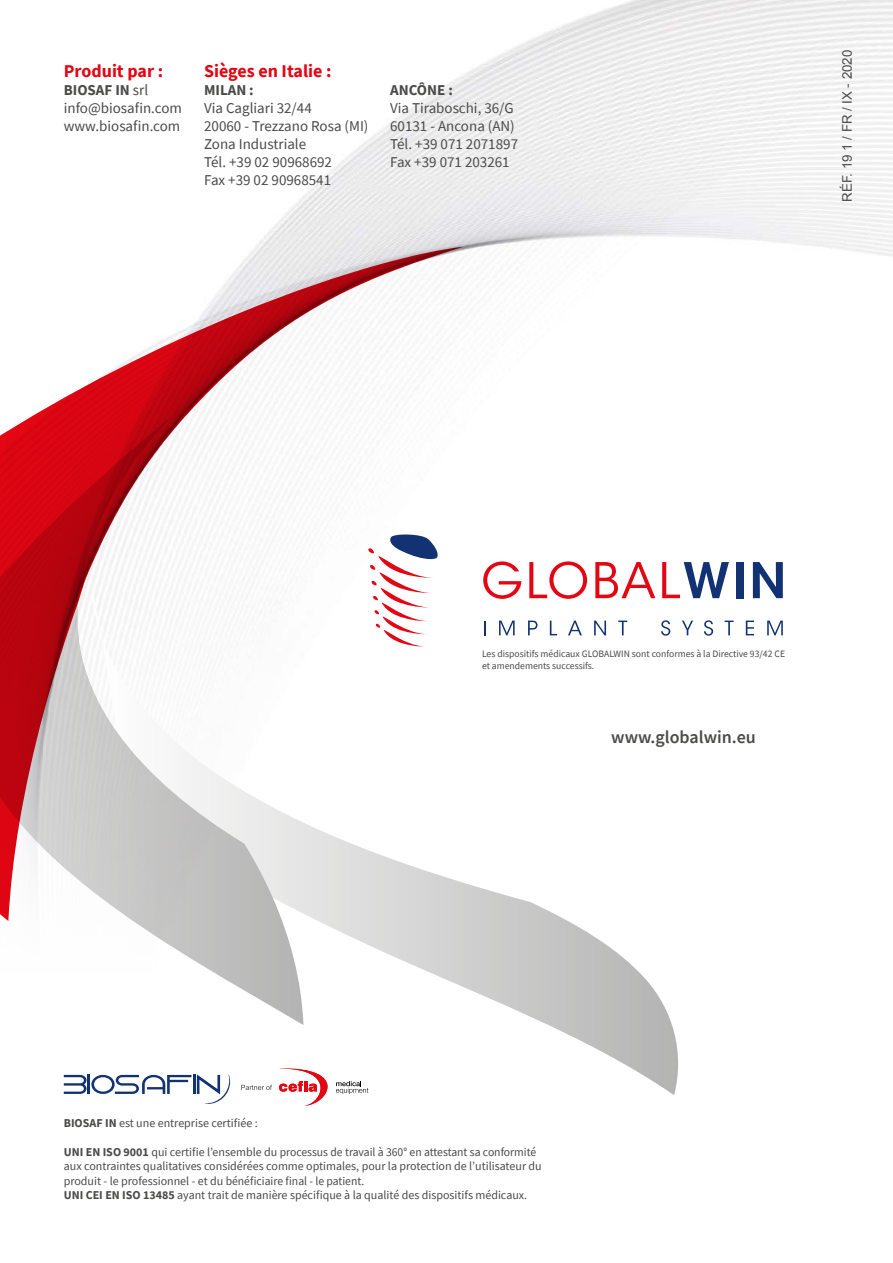
<style>
.page{position:relative;width:893px;height:1263px;background:#fff}
.page>*{position:absolute;margin:0;border:0;box-sizing:border-box;transform-origin:0 0}
.t1{font:700 18px "Source Sans Pro";color:#e30613}
.t2{font:600 18px "Source Sans Pro";color:#4a4a49}
.t3{font:15px/18px "Source Sans Pro";color:#4a4a49}
.t4{font:700 15px "Source Sans Pro";color:#4a4a49}
.t5{font:13.2px "Arial";color:#4a4a49}
.t6{font:12px/14.4px "Source Sans Pro";color:#4a4a49}
.t7{font:9.75px/11.7px "Source Sans Pro";color:#4a4a49}
.s1{font-weight:700}
</style>
<div class="page">
<img style="left:255px;top:0;width:638px;height:636px">
<svg style="left:0;top:247px;width:464px;height:674px"></svg>
<svg style="left:171px;top:584px;width:514px;height:511px"></svg>
<svg style="left:19px;top:606px;width:284px;height:419px"></svg>
<svg style="left:0;top:417px;width:171px;height:405px"></svg>
<svg style="left:483px;top:561px;width:38px;height:38px"></svg>
<svg style="left:529px;top:561px;width:58px;height:38px"></svg>
<svg style="left:595px;top:562px;width:60px;height:36px"></svg>
<svg style="left:662px;top:562px;width:67px;height:36px"></svg>
<div style="left:736px;top:562px;width:7px;height:36px;background:#123274"></div>
<svg style="left:753px;top:562px;width:30px;height:36px"></svg>
<svg style="left:484px;top:621px;width:1px;height:14px"></svg>
<svg style="left:499px;top:621px;width:16px;height:14px"></svg>
<svg style="left:528px;top:621px;width:9px;height:14px"></svg>
<svg style="left:550px;top:621px;width:7px;height:14px"></svg>
<svg style="left:568px;top:621px;width:14px;height:14px"></svg>
<svg style="left:594px;top:621px;width:12px;height:14px"></svg>
<svg style="left:618px;top:621px;width:9px;height:14px"></svg>
<svg style="left:661px;top:620px;width:9px;height:16px"></svg>
<svg style="left:682px;top:621px;width:11px;height:14px"></svg>
<svg style="left:704px;top:620px;width:9px;height:16px"></svg>
<svg style="left:725px;top:621px;width:9px;height:14px"></svg>
<svg style="left:746px;top:621px;width:8px;height:14px"></svg>
<svg style="left:767px;top:621px;width:16px;height:14px"></svg>
<svg style="left:368px;top:533px;width:72px;height:114px"></svg>
<svg style="left:64px;top:1074px;width:166px;height:30px"></svg>
<svg style="left:279px;top:1067px;width:49px;height:39px"></svg>
<svg style="left:336px;top:1081px;width:32px;height:13px"></svg>
<svg style="left:241px;top:1085px;width:31px;height:5px"></svg>
<h1 class="t1" style="left:64px;top:59px;width:101px">Produit par :</h1>
<p class="t3" style="left:64px;top:81px;width:120px"><span class="s1">BIOSAF IN</span> srl info@biosafin.com www.biosafin.com</p>
<h1 class="t1" style="left:204px;top:59px;width:129px">Sièges en Italie :</h1>
<p class="t4" style="left:204px;top:80px;width:51px">MILAN :</p>
<p class="t3" style="left:204px;top:99px;width:166px">Via Cagliari 32/44<br>20060 - Trezzano Rosa (MI)<br>Zona Industriale<br>Tél. +39 02 90968692<br>Fax +39 02 90968541</p>
<p class="t4" style="left:390px;top:80px;width:64px">ANCÔNE :</p>
<p class="t3" style="left:390px;top:99px;width:129px">Via Tiraboschi, 36/G<br>60131 - Ancona (AN)<br>Tél. +39 071 2071897<br>Fax +39 071 203261</p>
<p class="t5" style="left:838px;top:202px;width:153px;rotate:-90deg">RÉF. 19 1 / FR / IX - 2020</p>
<p class="t7" style="left:482px;top:648px;width:305px">Les dispositifs médicaux GLOBALWIN sont conformes à la Directive 93/42 CE et amendements successifs.</p>
<h1 class="t2" style="left:611px;top:725px;width:146px">www.globalwin.eu</h1>
<p class="t6" style="left:64px;top:1116px;width:195px"><span class="s1">BIOSAF IN</span> est une entreprise certifiée :</p>
<p class="t6" style="left:64px;top:1145px;width:479px"><span class="s1">UNI EN ISO 9001</span> qui certifie l’ensemble du processus de travail à 360° en attestant sa conformité aux contraintes qualitatives considérées comme optimales, pour la protection de l’utilisateur du produit - le professionnel - et du bénéficiaire final - le patient.<br><span class="s1">UNI CEI EN ISO 13485</span> ayant trait de manière spécifique à la qualité des dispositifs médicaux.</p>
</div>
